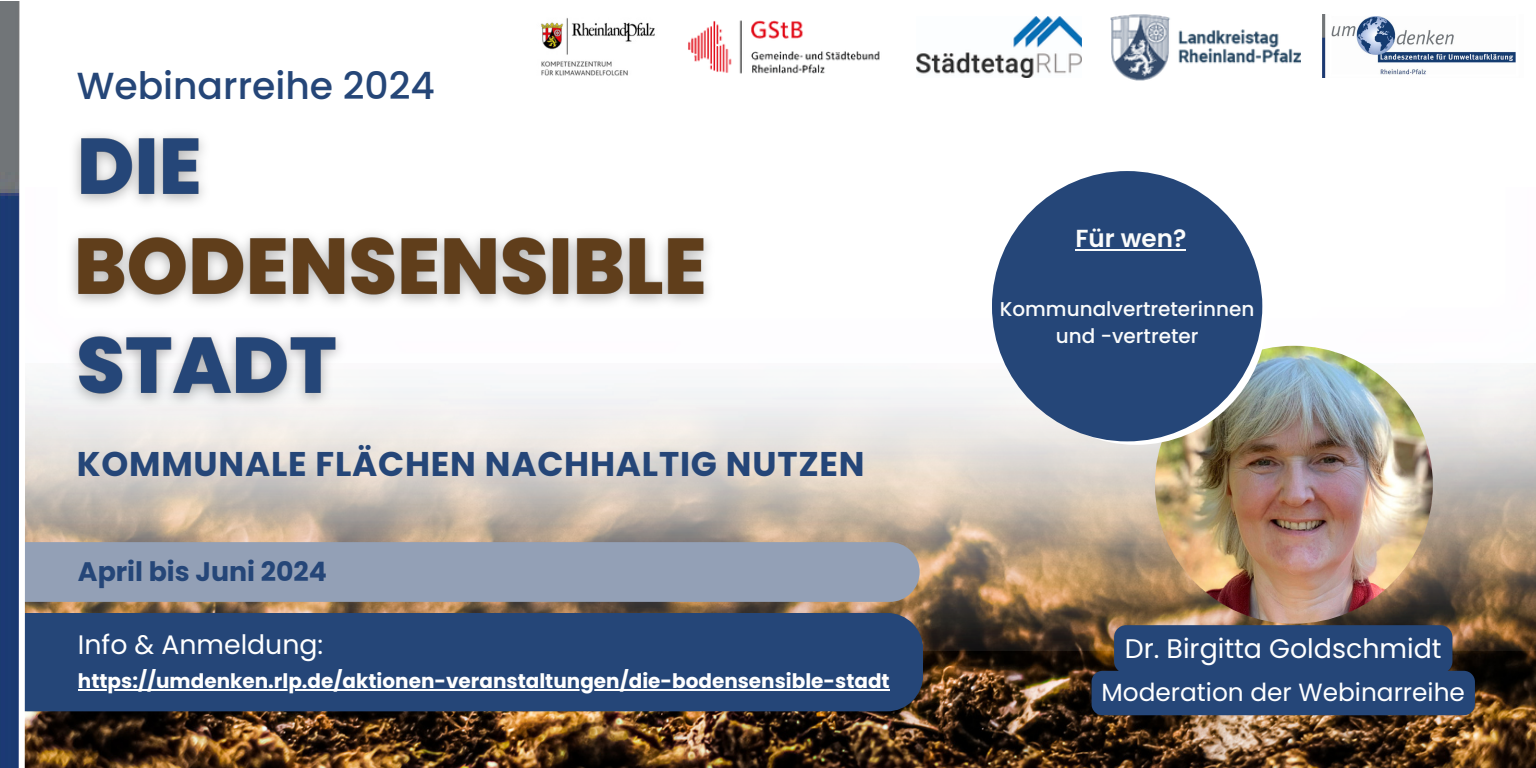
<style>
.page{position:relative;width:1536px;height:768px;background:#fff}
.page>*{position:absolute;margin:0;border:0;box-sizing:border-box;transform-origin:0 0}
.t1{font:500 37.8px "Poppins";color:#254678}
.t2{font:700 34.2px "Poppins";letter-spacing:.025em;color:#254678}
.t3{font:26.8px "Poppins";color:#fff}
.t4{font:700 26.8px "Poppins";color:#254678}
.t5{font:24.8px "Poppins";color:#fff}
.t6{font:600 24.6px "Poppins";color:#fafbfb}
.t7{font:700 20px "Poppins";color:#fff}
.t8{font:500 20px "Poppins";color:#fafbfb}
</style>
<div class="page">
<img style="left:29px;top:651px;width:1507px;height:117px">
<img style="left:29px;top:187px;width:1507px;height:464px">
<img style="left:1155px;top:346px;width:278px;height:278px;border-radius:50%">
<div style="left:29px;top:542px;width:891px;height:60px;background:#93a0b6"></div>
<div style="left:29px;top:613px;width:894px;height:98px;background:#254678"></div>
<img style="left:0;top:2px;width:16px;height:766px">
<svg style="left:16px;top:1px;width:13px;height:767px"></svg>
<svg style="left:1005px;top:183px;width:262px;height:262px"></svg>
<div style="left:992px;top:171px;width:270px;height:270px;background:#254678;border-radius:50%"></div>
<img style="left:1323px;top:14px;width:193px;height:63px">
<img style="left:688px;top:20px;width:192px;height:54px">
<img style="left:916px;top:16px;width:165px;height:62px">
<img style="left:541px;top:18px;width:114px;height:58px">
<img style="left:1110px;top:14px;width:191px;height:66px">
<hr style="left:1076px;top:249px;width:110px;height:2px;background:#fafbfb">
<img style="left:60px;top:135px;width:159px;height:77px">
<img style="left:59px;top:322px;width:297px;height:99px">
<div style="left:1114px;top:625px;width:338px;height:46px;background:#254678"></div>
<div style="left:1092px;top:671px;width:383px;height:44px;background:#254678;border-radius:11px"></div>
<hr style="left:78px;top:689px;width:812px;height:2px;background:#fff">
<img style="left:58px;top:212px;width:666px;height:110px">
<h4 class="t1" style="left:77px;top:59px;width:360px">Webinarreihe 2024</h4>
<p class="t2" style="left:77px;top:440px;width:789px">KOMMUNALE FLÄCHEN NACHHALTIG NUTZEN</p>
<p class="t4" style="left:78px;top:553px;width:250px">April bis Juni 2024</p>
<h4 class="t6" style="left:1076px;top:222px;width:112px">Für wen?</h4>
<p class="t8" style="left:1000px;top:295px;width:256px">Kommunalvertreterinnen</p>
<h2 class="t8" style="left:1056px;top:322px;width:144px">und -vertreter</h2>
<p class="t3" style="left:78px;top:626px;width:247px">Info &amp; Anmeldung:</p>
<p class="t3" style="left:1125px;top:629px;width:318px">Dr. Birgitta Goldschmidt</p>
<p class="t5" style="left:1101px;top:675px;width:365px">Moderation der Webinarreihe</p>
<h5 class="t7" style="left:78px;top:667px;width:813px">https://umdenken.rlp.de/aktionen-veranstaltungen/die-bodensensible-stadt</h5>
</div>
